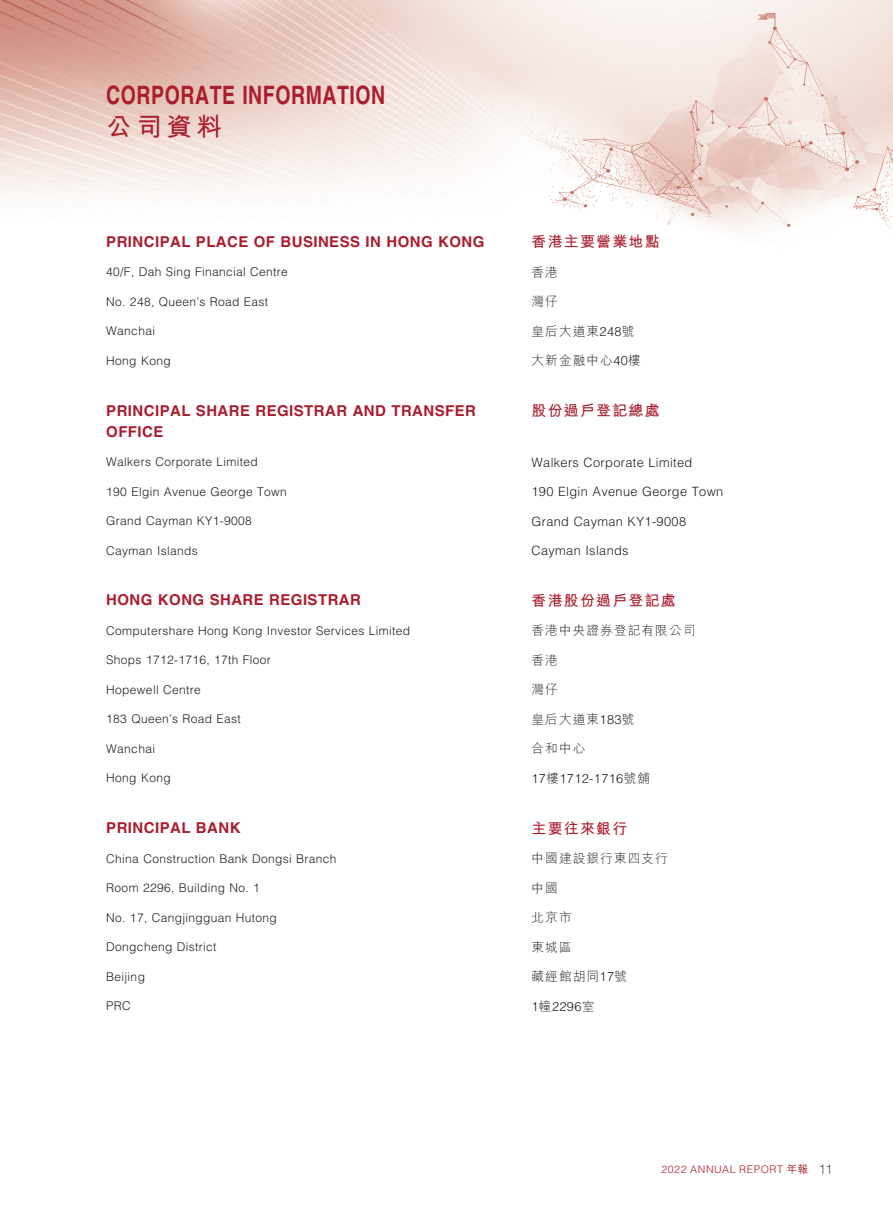
<style>
.page{position:relative;width:893px;height:1212px;background:#fff}
.page>*{position:absolute;margin:0;border:0;box-sizing:border-box;transform-origin:0 0}
.t1{font:700 25.5px "M Hei HK";color:#aa1d2d}
.t2{font:700 25.35px "Helvetica LT Std";letter-spacing:.03em;color:#aa1d2d;scale:.77 1}
.t3{font:700 15px/21px "Helvetica LT Std";letter-spacing:.03em;color:#aa1d2d}
.t4{font:700 15px "M Hei HK";letter-spacing:.08em;color:#aa1d2d}
.t5{font:300 12.75px "Helvetica LT Std";letter-spacing:.03em;color:#231f20}
.t6{font:300 12.75px "M Hei HK";letter-spacing:.08em;color:#231f20}
.t7{font:300 12px "Helvetica LT Std";letter-spacing:.03em;color:#231f20}
.t8{font:300 10.5px "Helvetica LT Std";letter-spacing:.055em;color:#aa1d2d}
.s1{font-family:"Helvetica LT Std"}
.s2{font-family:"M Hei HK"}
.s3{font-family:"M Hei HK";font-weight:500}
.s4{font-size:13.5px;color:#57585a}
</style>
<div class="page">
<img style="left:0;top:0;width:893px;height:233px">
<h2 class="t2" style="left:106px;top:79px;width:364px">CORPORATE INFORMATION</h2>
<h1 class="t1" style="left:106px;top:108px;width:117px">公司資料</h1>
<p class="t3" style="left:106px;top:231px;width:380px">PRINCIPAL PLACE OF BUSINESS IN HONG KONG</p>
<p class="t7" style="left:106px;top:264px;width:183px">40/F, Dah Sing Financial Centre</p>
<p class="t7" style="left:106px;top:294px;width:163px">No. 248, Queen’s Road East</p>
<p class="t7" style="left:106px;top:323px;width:50px">Wanchai</p>
<p class="t7" style="left:106px;top:353px;width:66px">Hong Kong</p>
<p class="t3" style="left:106px;top:399px;width:371px">PRINCIPAL SHARE REGISTRAR AND TRANSFER<br>OFFICE</p>
<p class="t7" style="left:106px;top:454px;width:153px">Walkers Corporate Limited</p>
<p class="t7" style="left:106px;top:484px;width:182px">190 Elgin Avenue George Town</p>
<p class="t7" style="left:106px;top:513px;width:147px">Grand Cayman KY1-9008</p>
<p class="t7" style="left:106px;top:543px;width:93px">Cayman Islands</p>
<p class="t3" style="left:106px;top:589px;width:256px">HONG KONG SHARE REGISTRAR</p>
<p class="t7" style="left:106px;top:623px;width:305px">Computershare Hong Kong Investor Services Limited</p>
<p class="t7" style="left:106px;top:652px;width:166px">Shops 1712-1716, 17th Floor</p>
<p class="t7" style="left:106px;top:682px;width:96px">Hopewell Centre</p>
<p class="t7" style="left:106px;top:712px;width:136px">183 Queen’s Road East</p>
<p class="t7" style="left:106px;top:741px;width:50px">Wanchai</p>
<p class="t7" style="left:106px;top:771px;width:66px">Hong Kong</p>
<p class="t3" style="left:106px;top:817px;width:136px">PRINCIPAL BANK</p>
<p class="t7" style="left:106px;top:851px;width:232px">China Construction Bank Dongsi Branch</p>
<p class="t7" style="left:106px;top:880px;width:155px">Room 2296, Building No. 1</p>
<p class="t7" style="left:106px;top:910px;width:172px">No. 17, Cangjingguan Hutong</p>
<p class="t7" style="left:106px;top:939px;width:112px">Dongcheng District</p>
<p class="t7" style="left:106px;top:969px;width:40px">Beijing</p>
<p class="t7" style="left:106px;top:998px;width:26px">PRC</p>
<p class="t4" style="left:531px;top:231px;width:130px">香港主要營業地點</p>
<p class="t6" style="left:531px;top:266px;width:28px">香港</p>
<p class="t6" style="left:531px;top:295px;width:28px">灣仔</p>
<p class="t6" style="left:531px;top:325px;width:105px">皇后大道東<span class="s1">248</span>號</p>
<p class="t6" style="left:531px;top:354px;width:111px">大新金融中心<span class="s1">40</span>樓</p>
<p class="t4" style="left:531px;top:400px;width:130px">股份過戶登記總處</p>
<p class="t5" style="left:531px;top:454px;width:162px">Walkers Corporate Limited</p>
<p class="t5" style="left:531px;top:484px;width:193px">190 Elgin Avenue George Town</p>
<p class="t5" style="left:531px;top:513px;width:156px">Grand Cayman KY1-9008</p>
<p class="t5" style="left:531px;top:543px;width:99px">Cayman Islands</p>
<p class="t4" style="left:531px;top:589px;width:146px">香港股份過戶登記處</p>
<p class="t6" style="left:531px;top:624px;width:165px">香港中央證券登記有限公司</p>
<p class="t6" style="left:531px;top:654px;width:28px">香港</p>
<p class="t6" style="left:531px;top:683px;width:28px">灣仔</p>
<p class="t6" style="left:531px;top:713px;width:105px">皇后大道東<span class="s1">183</span>號</p>
<p class="t6" style="left:531px;top:742px;width:55px">合和中心</p>
<p class="t5" style="left:531px;top:770px;width:120px">17<span class="s2">樓</span>1712-1716<span class="s2">號舖</span></p>
<p class="t4" style="left:531px;top:817px;width:97px">主要往來銀行</p>
<p class="t6" style="left:531px;top:852px;width:138px">中國建設銀行東四支行</p>
<p class="t6" style="left:531px;top:881px;width:28px">中國</p>
<p class="t6" style="left:531px;top:911px;width:42px">北京市</p>
<p class="t6" style="left:531px;top:940px;width:42px">東城區</p>
<p class="t6" style="left:531px;top:970px;width:97px">藏經館胡同<span class="s1">17</span>號</p>
<p class="t5" style="left:531px;top:998px;width:65px">1<span class="s2">幢</span>2296<span class="s2">室</span></p>
<p class="t8" style="left:661px;top:1163px;width:173px">2022 ANNUAL REPORT <span class="s3">年報</span> <span class="s4">11</span></p>
</div>
